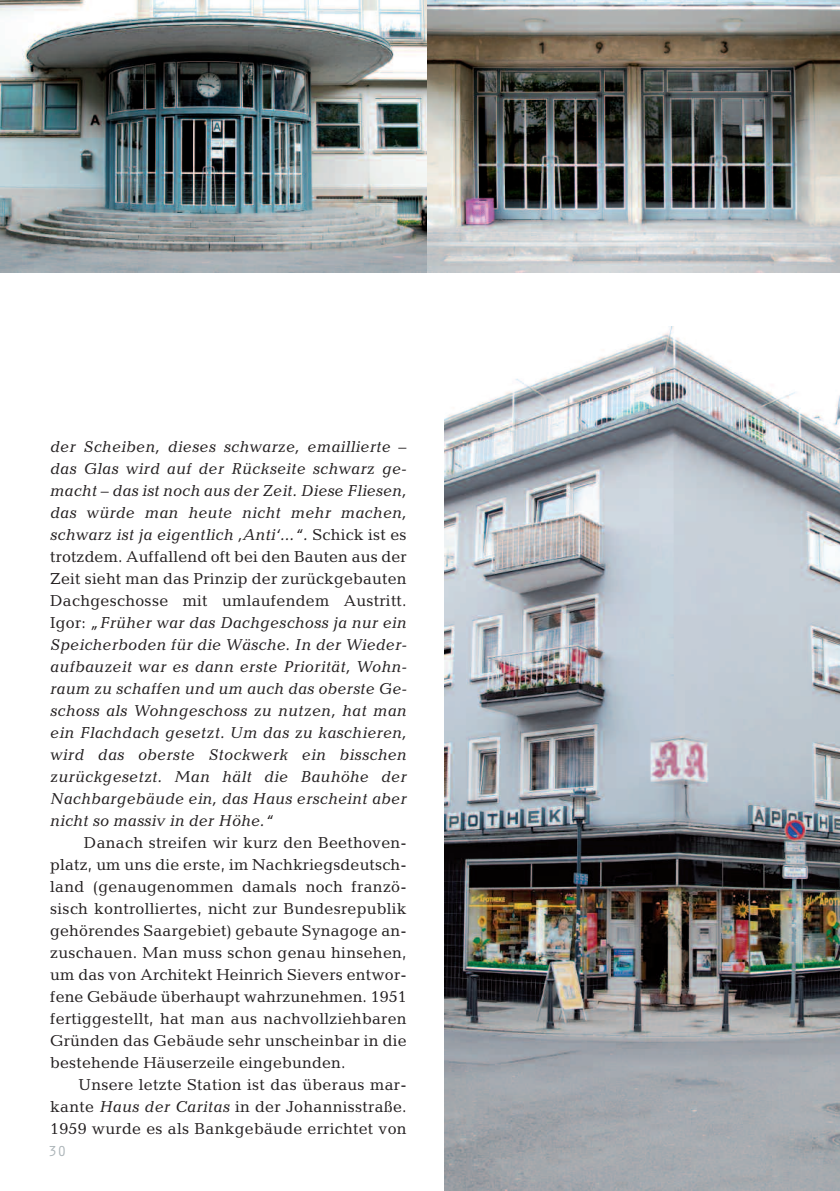
<style>
.page{position:relative;width:840px;height:1191px;background:#fff}
.page>*{position:absolute;margin:0;border:0;box-sizing:border-box;transform-origin:0 0}
.t1{font:italic 16px/22px "Candida";letter-spacing:.015em;color:#231f20;text-align:justify}
.t2{font:16px/22px "Candida";letter-spacing:.015em;color:#231f20;text-align:justify}
.t3{font:15px "Orator";color:#aab3b7}
.s1{font-style:normal}
.s2{font-style:italic}
</style>
<div class="page">
<img style="left:444px;top:327px;width:395px;height:864px">
<img style="left:0;top:0;width:427px;height:272px">
<img style="left:427px;top:0;width:412px;height:272px">
<p class="t1" style="left:50px;top:437px;width:358px">der Scheiben, dieses schwarze, emaillierte – das Glas wird auf der Rückseite schwarz ge&shy;macht – das ist noch aus der Zeit. Diese Fliesen, das würde man heute nicht mehr machen, schwarz ist ja eigentlich ‚Anti‘...“. <span class="s1">Schick ist es trotzdem. Auffallend oft bei den Bauten aus der Zeit sieht man das Prinzip der zurückgebauten Dachgeschosse mit umlaufendem Austritt.<br>Igor:</span> „Früher war das Dachgeschoss ja nur ein Speicherboden für die Wäsche. In der Wieder&shy;aufbauzeit war es dann erste Priorität, Wohn&shy;raum zu schaffen und um auch das oberste Ge&shy;schoss als Wohngeschoss zu nutzen, hat man ein Flachdach gesetzt. Um das zu kaschieren, wird das oberste Stockwerk ein bisschen zurückgesetzt. Man hält die Bauhöhe der Nachbargebäude ein, das Haus erscheint aber nicht so massiv in der Höhe.“</p>
<p class="t2" style="left:50px;top:833px;width:358px;text-indent:34px">Danach streifen wir kurz den Beethoven&shy;platz, um uns die erste, im Nachkriegsdeutsch&shy;land (genaugenommen damals noch franzö&shy;sisch kontrolliertes, nicht zur Bundesrepublik gehörendes Saargebiet) gebaute Synagoge an&shy;zuschauen. Man muss schon genau hinsehen, um das von Architekt Heinrich Sievers entwor&shy;fene Gebäude überhaupt wahrzunehmen. 1951 fertiggestellt, hat man aus nachvollziehbaren Gründen das Gebäude sehr unscheinbar in die bestehende Häuserzeile eingebunden.</p>
<p class="t2" style="left:50px;top:1075px;width:358px;text-indent:28px">Unsere letzte Station ist das überaus mar&shy;kante <span class="s2">Haus der Caritas</span> in der Johannisstraße.<br>1959 wurde es als Bankgebäude errichtet von</p>
<p class="t3" style="left:48px;top:1141px;width:20px">30</p>
</div>
